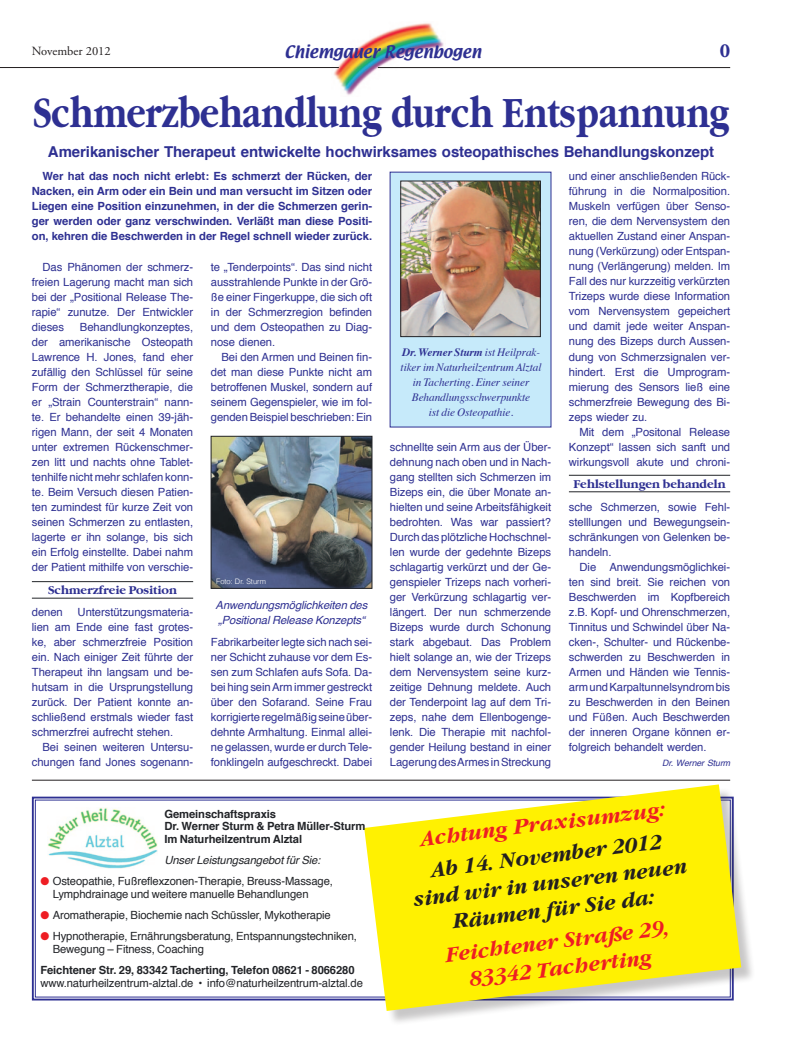
<style>
.page{position:relative;width:794px;height:1053px;background:#fff}
.page>*{position:absolute;margin:0;border:0;box-sizing:border-box;transform-origin:0 0}
.t1{font:700 45px "Garamond";letter-spacing:-.005em;color:#2e3092;scale:.8 1}
.t2{font:italic 700 22.5px "Garamond";color:#ee1d23}
.t3{font:italic 700 22.5px/27px "Garamond";color:#231f20;text-align:center}
.t4{font:700 20px "Adobe Garamond Pro";color:#2e3092}
.t5{font:700 15px "Helvetica";letter-spacing:-.005em;color:#2e3092}
.t6{font:15px "Textile";color:#2e3092}
.t7{font:700 12.5px "Garamond";letter-spacing:-.005em;color:#2e3092}
.t8{font:12.5px "Adobe Garamond Pro";color:#231f20}
.t9{font:11.25px/15px "Helvetica";letter-spacing:-.005em;color:#2e3092;text-align:justify}
.t10{font:11.25px/12.5px "Helvetica";letter-spacing:-.01em;color:#222428}
.t11{font:700 11.25px/15px "Helvetica";letter-spacing:-.005em;color:#2e3092;text-align:justify}
.t12{font:700 11.25px "Helvetica";letter-spacing:-.01em;color:#222428}
.t13{font:italic 11.25px/15px "Times";letter-spacing:-.01em;color:#2e3092;text-align:center}
.t14{font:italic 11.25px/15px "Helvetica";letter-spacing:-.01em;color:#2e3092}
.t15{font:italic 11.25px "Helvetica";letter-spacing:-.01em;color:#222428}
.t16{font:italic 8.75px "Helvetica";letter-spacing:-.005em;color:#2e3092}
.t17{font:300 7.5px "Helvetica";color:#fff}
.s1{font-weight:700}
.s2{color:#ee1d23}
</style>
<div class="page">
<img style="left:334px;top:23px;width:111px;height:72px">
<hr style="left:0;top:67px;width:339px;height:1px;background:#231f20">
<hr style="left:378px;top:67px;width:352px;height:1px;background:#231f20">
<hr style="left:32px;top:780px;width:698px;height:1px;background:#231f20">
<div style="left:390px;top:172px;width:161px;height:255px;background:#c6eafa"></div>
<img style="left:402px;top:183px;width:136px;height:152px">
<div style="left:400px;top:181px;width:140px;height:156px;border:1px solid #222428"></div>
<hr style="left:32px;top:581px;width:161px;height:1px;background:#222428">
<hr style="left:32px;top:598px;width:161px;height:1px;background:#222428">
<img style="left:213px;top:438px;width:157px;height:148px">
<div style="left:211px;top:436px;width:161px;height:152px;border:1px solid #222428"></div>
<hr style="left:569px;top:475px;width:161px;height:1px;background:#222428">
<hr style="left:569px;top:491px;width:161px;height:1px;background:#222428">
<svg style="left:31px;top:796px;width:333px;height:205px"></svg>
<div style="left:366px;top:786px;width:390px;height:240px;background:#231f20;opacity:.25"></div>
<svg style="left:364px;top:784px;width:377px;height:226px;background:#f8ed35"></svg>
<img style="left:48px;top:807px;width:109px;height:61px">
<p class="t8" style="left:32px;top:44px;width:80px">November 2012</p>
<h3 class="t6" style="left:285px;top:41px;width:198px">Chiemgauer Regenbogen</h3>
<h3 class="t4" style="left:720px;top:39px;width:12px">0</h3>
<p class="t1" style="left:33px;top:89px;width:871px">Schmerzbehandlung durch Entspannung</p>
<p class="t5" style="left:48px;top:139px;width:667px">Amerikanischer Therapeut entwickelte hochwirksames osteopathisches Behandlungskonzept</p>
<p class="t11" style="left:32px;top:169px;width:342px;text-indent:11px">Wer hat das noch nicht erlebt: Es schmerzt der Rücken, der Nacken, ein Arm oder ein Bein und man versucht im Sitzen oder Liegen eine Position einzunehmen, in der die Schmerzen gerin&shy;ger werden oder ganz verschwinden. Verläßt man diese Positi&shy;on, kehren die Beschwerden in der Regel schnell wieder zurück.</p>
<p class="t9" style="left:32px;top:260px;width:163px;text-indent:11px">Das Phänomen der schmerz&shy;freien Lagerung macht man sich bei der „Positional Release The&shy;rapie“ zunutze. Der Entwickler dieses</p>
<p class="t9" style="left:569px;top:169px;width:163px">und einer anschließenden Rück&shy;führung in die Normalposition.<br>Muskeln verfügen über Senso&shy;ren, die dem Nervensystem den aktuellen Zustand einer Anspan&shy;nung (Verkürzung) oder Entspan&shy;nung (Verlängerung) melden. Im Fall des nur kurzzeitig verkürzten Trizeps wurde diese Information vom Nervensystem gepeichert und damit jede weiter Anspan&shy;nung des Bizeps durch Aussen&shy;dung von Schmerzsignalen ver&shy;hindert. Erst die Umprogram&shy;mierung des Sensors ließ eine schmerzfreie Bewegung des Bi&shy;zeps wieder zu.</p>
<p class="t9" style="left:569px;top:424px;width:163px;text-indent:11px">Mit dem „Positonal Release Konzept“ lassen sich sanft und wirkungsvoll akute und chroni-</p>
<p class="t9" style="left:569px;top:499px;width:163px">sche Schmerzen, sowie Fehl&shy;stelllungen und Bewegungsein&shy;schränkungen von Gelenken be&shy;handeln.</p>
<p class="t9" style="left:569px;top:559px;width:163px;text-indent:11px">Die Anwendungsmöglichkei&shy;ten sind breit. Sie reichen von Beschwerden im Kopfbereich z.B. Kopf- und Ohrenschmerzen, Tinnitus und Schwindel über Na&shy;cken-, Schulter- und Rückenbe&shy;schwerden zu Beschwerden in Armen und Händen wie Tennis&shy;arm und Karpaltunnelsyndrom bis zu Beschwerden in den Beinen und Füßen. Auch Beschwerden der inneren Organe können er&shy;folgreich behandelt werden.</p>
<p class="t16" style="left:662px;top:755px;width:70px">Dr. Werner Sturm</p>
<p class="t9" style="left:211px;top:260px;width:163px">te „Tenderpoints“. Das sind nicht ausstrahlende Punkte in der Grö&shy;ße einer Fingerkuppe, die sich oft in der Schmerzregion befinden und dem Osteopathen zu Diag&shy;nose dienen.</p>
<p class="t9" style="left:211px;top:350px;width:163px;text-indent:11px">Bei den Armen und Beinen fin&shy;det man diese Punkte nicht am betroffenen Muskel, sondern auf seinem Gegenspieler, wie im fol&shy;genden Beispiel beschrieben: Ein</p>
<p class="t9" style="left:32px;top:320px;width:163px;text-indent:48px">Behandlungkonzeptes, der amerikanische Osteopath Lawrence H. Jones, fand eher zufällig den Schlüssel für seine Form der Schmerztherapie, die er „Strain Counterstrain“ nann&shy;te. Er behandelte einen 39-jäh&shy;rigen Mann, der seit 4 Monaten unter extremen Rückenschmer&shy;zen litt und nachts ohne Tablet&shy;tenhilfe nicht mehr schlafen konn&shy;te. Beim Versuch diesen Patien&shy;ten zumindest für kurze Zeit von seinen Schmerzen zu entlasten, lagerte er ihn solange, bis sich ein Erfolg einstellte. Dabei nahm der Patient mithilfe von verschie-</p>
<p class="t9" style="left:32px;top:605px;width:33px">denen</p>
<p class="t13" style="left:401px;top:344px;width:142px"><span class="s1">Dr. Werner Sturm</span> ist Heilprak&shy;tiker im Naturheilzentrum Alztal in Tacherting. Einer seiner<br>Behandlungsschwerpunkte</p>
<p class="t13" style="left:429px;top:404px;width:86px">ist die Osteopathie.</p>
<p class="t9" style="left:390px;top:439px;width:163px">schnellte sein Arm aus der Über&shy;dehnung nach oben und in Nach&shy;gang stellten sich Schmerzen im Bizeps ein, die über Monate an&shy;hielten und seine Arbeitsfähigkeit bedrohten. Was war passiert?<br>Durch das plötzliche Hochschnel&shy;len wurde der gedehnte Bizeps schlagartig verkürzt und der Ge&shy;genspieler Trizeps nach vorheri&shy;ger Verkürzung schlagartig ver&shy;längert. Der nun schmerzende Bizeps wurde durch Schonung stark abgebaut. Das Problem hielt solange an, wie der Trizeps dem Nervensystem seine kurz&shy;zeitige Dehnung meldete. Auch der Tenderpoint lag auf dem Tri&shy;zeps, nahe dem Ellenbogenge&shy;lenk. Die Therapie mit nachfol&shy;gender Heilung bestand in einer Lagerung des Armes in Streckung</p>
<p class="t7" style="left:573px;top:477px;width:154px">Fehlstellungen behandeln</p>
<p class="t17" style="left:216px;top:576px;width:51px">Foto: Dr. Sturm</p>
<p class="t7" style="left:48px;top:583px;width:130px">Schmerzfreie Position</p>
<p class="t14" style="left:216px;top:598px;width:153px">Anwendungsmöglichkeiten des „Positional Release Konzepts“</p>
<p class="t9" style="left:32px;top:605px;width:163px;text-indent:46px">Unterstützungsmateria&shy;lien am Ende eine fast grotes&shy;ke, aber schmerzfreie Position ein. Nach einiger Zeit führte der Therapeut ihn langsam und be&shy;hutsam in die Ursprungstellung zurück. Der Patient konnte an&shy;schließend erstmals wieder fast schmerzfrei aufrecht stehen.</p>
<p class="t9" style="left:32px;top:740px;width:163px;text-align:right">Bei seinen weiteren Untersu&shy;chungen fand Jones sogenann-</p>
<p class="t9" style="left:211px;top:634px;width:163px">Fabrikarbeiter legte sich nach sei&shy;ner Schicht zuhause vor dem Es&shy;sen zum Schlafen aufs Sofa. Da&shy;bei hing sein Arm immer gestreckt über den Sofarand. Seine Frau korrigierte regelmäßig seine über&shy;dehnte Armhaltung. Einmal allei&shy;ne gelassen, wurde er durch Tele&shy;fonklingeln aufgeschreckt. Dabei</p>
<p class="t12" style="left:164px;top:804px;width:113px">Gemeinschaftspraxis</p>
<p class="t12" style="left:164px;top:817px;width:202px">Dr. Werner Sturm &amp; Petra Müller-Sturm</p>
<p class="t12" style="left:164px;top:829px;width:139px">Im Naturheilzentrum Alztal</p>
<p class="t15" style="left:164px;top:851px;width:157px">Unser Leistungsangebot für Sie:</p>
<p class="t10" style="left:40px;top:875px;width:294px"><span class="s2">●</span> Osteopathie, Fußreflexzonen-Therapie, Breuss-Massage,</p>
<p class="t10" style="left:53px;top:887px;width:257px">Lymphdrainage und weitere manuelle Behandlungen</p>
<p class="t10" style="left:40px;top:909px;width:292px"><span class="s2">●</span> Aromatherapie, Biochemie nach Schüssler, Mykotherapie</p>
<p class="t10" style="left:53px;top:930px;width:306px;text-indent:-12px"><span class="s2">●</span> Hypnotherapie, Ernährungsberatung, Entspannungstechniken,<br>Bewegung – Fitness, Coaching</p>
<p class="t12" style="left:40px;top:960px;width:316px">Feichtener Str. 29, 83342 Tacherting, Telefon 08621 - 8066280</p>
<p class="t10" style="left:40px;top:976px;width:324px">www.naturheilzentrum-alztal.de • info@naturheilzentrum-alztal.de</p>
<p class="t2" style="left:420px;top:826px;width:248px;rotate:-7deg">Achtung Praxisumzug:</p>
<p class="t3" style="left:431px;top:856px;width:234px;rotate:-7deg">Ab 14. November 2012</p>
<p class="t3" style="left:413px;top:885px;width:277px;rotate:-7deg">sind wir in unseren neuen<br>Räumen für Sie da:</p>
<p class="t2" style="left:445px;top:942px;width:227px;rotate:-7deg">Feichtener Straße 29,</p>
<p class="t2" style="left:469px;top:966px;width:186px;rotate:-7deg">83342 Tacherting</p>
</div>
